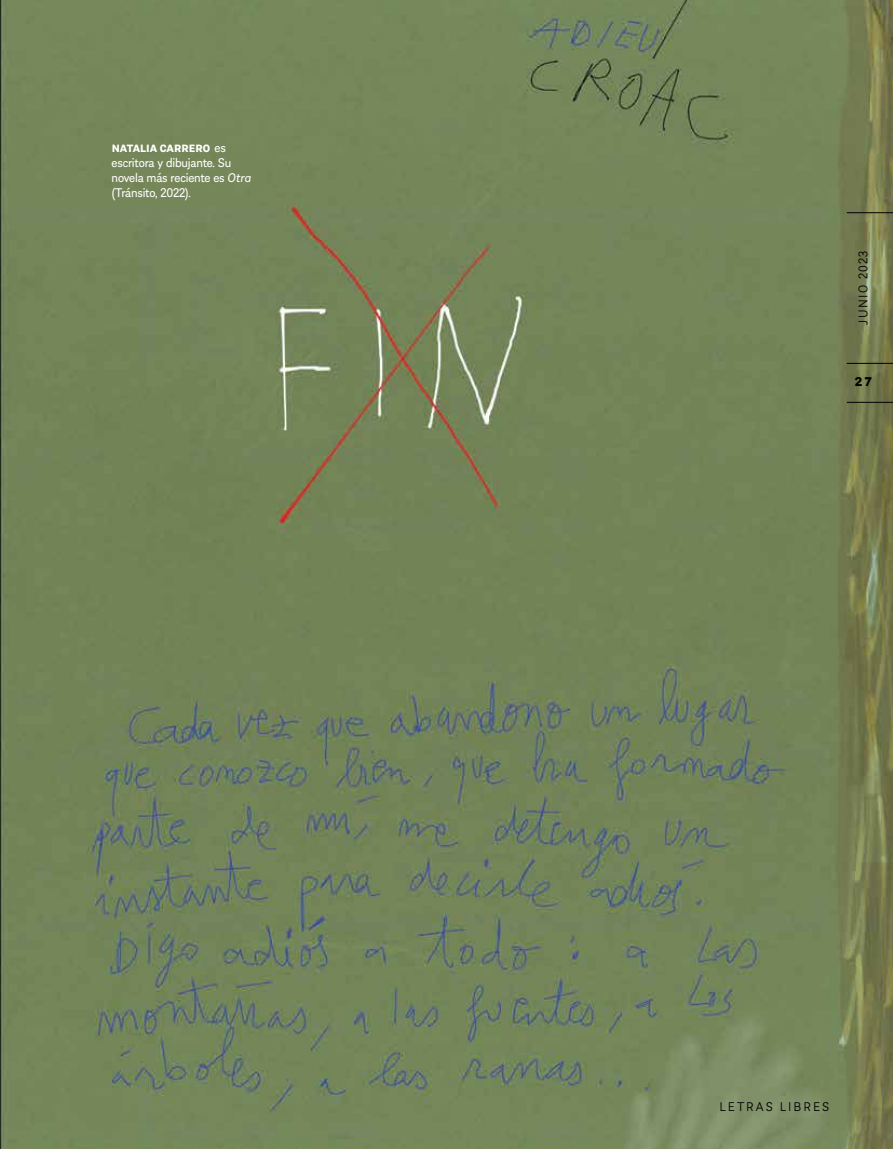
<style>
.page{position:relative;width:893px;height:1149px;background:#fff}
.page>*{position:absolute;margin:0;border:0;box-sizing:border-box;transform-origin:0 0}
.t1{font:13.5px/15px "Almanach";letter-spacing:-.015em;color:#fff}
.t2{font:300 13.5px "Almanach";letter-spacing:.15em;color:#000}
.t3{font:300 13.5px "Almanach";letter-spacing:.1em;color:#000}
.t4{font:700 13.5px "Almanach";color:#000}
.t5{font:700 11.25px "Almanach";color:#fff}
.s1{font-weight:400;font-size:13.5px}
.s2{font-style:italic}
</style>
<div class="page">
<img style="left:0;top:0;width:893px;height:1148px">
<p class="t5" style="left:112px;top:139px;width:116px">NATALIA CARRERO <span class="s1">es</span></p>
<p class="t1" style="left:112px;top:154px;width:141px">escritora y dibujante. Su novela más reciente es <span class="s2">Otra </span>(Tránsito, 2022).</p>
<p class="t3" style="left:853px;top:324px;width:75px;rotate:-90deg">JUNIO 2023</p>
<p class="t4" style="left:855px;top:371px;width:18px">27</p>
<p class="t2" style="left:719px;top:1096px;width:111px">LETRAS LIBRES</p>
</div>
